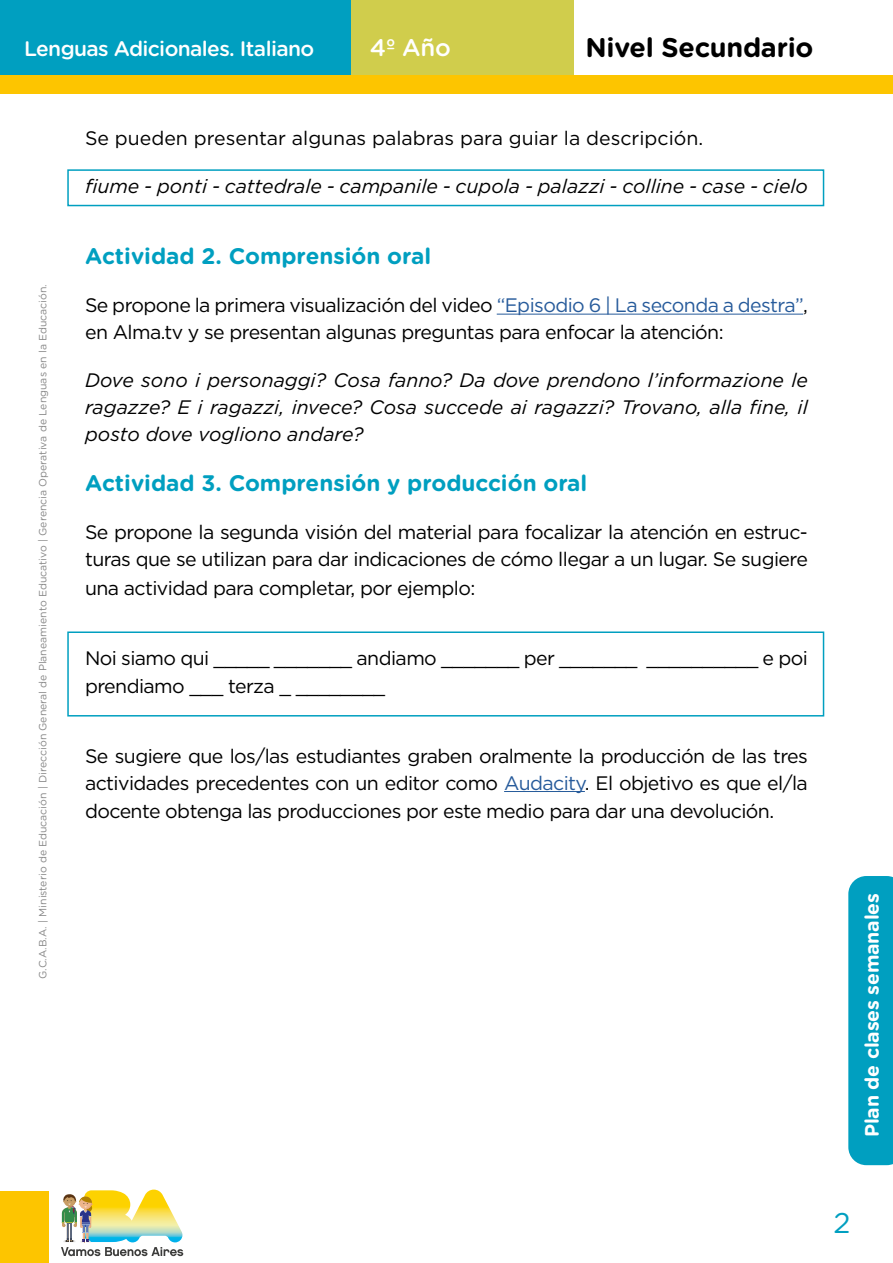
<style>
.page{position:relative;width:893px;height:1263px;background:#fff}
.page>*{position:absolute;margin:0;border:0;box-sizing:border-box;transform-origin:0 0}
.t1{font:28.5px "Gotham Rounded";color:#009fc0}
.t2{font:700 27px "Gotham Rounded";letter-spacing:-.01em;color:#000}
.t3{font:500 24px "Gotham Rounded";color:#fff}
.t4{font:700 22.5px "Gotham Rounded";color:#009fc0}
.t5{font:500 21px "Gotham Rounded";letter-spacing:-.03em;color:#fff}
.t6{font:19.5px/27.8px "Gotham";letter-spacing:-.03em;color:#000}
.t7{font:italic 19.5px/27px "Gotham";color:#000;text-align:justify}
.t8{font:19.5px "Gotham";color:#000}
.t9{font:700 19.5px "Gotham Rounded";letter-spacing:-.01em;color:#fff}
.t10{font:10.5px "Gotham Rounded";color:#878787}
.s1{color:#275b9b}
</style>
<div class="page">
<div style="left:0;top:1191px;width:48px;height:72px;background:#fdc500"></div>
<div style="left:0;top:0;width:351px;height:78px;background:#009fc0"></div>
<div style="left:351px;top:0;width:223px;height:78px;background:#d0cd4c"></div>
<div style="left:0;top:75px;width:893px;height:19px;background:#fdc500"></div>
<svg style="left:848px;top:876px;width:45px;height:289px;background:#08a2c2"></svg>
<svg style="left:61px;top:1189px;width:122px;height:67px"></svg>
<hr style="left:497px;top:314px;width:306px;height:1px;background:#275b9b">
<hr style="left:504px;top:791px;width:81px;height:1px;background:#275b9b">
<div style="left:67px;top:169px;width:757px;height:37px;border:2px solid #009fc0"></div>
<div style="left:67px;top:631px;width:757px;height:85px;border:2px solid #009fc0"></div>
<p class="t5" style="left:24px;top:34px;width:292px">Lenguas Adicionales. Italiano</p>
<h2 class="t2" style="left:585px;top:28px;width:230px">Nivel Secundario</h2>
<p class="t3" style="left:370px;top:31px;width:82px">4º Año</p>
<p class="t10" style="left:36px;top:979px;width:696px;rotate:-90deg">G.C.A.B.A. | Ministerio de Educación | Dirección General de Planeamiento Educativo | Gerencia Operativa de Lenguas en la Educación.</p>
<p class="t8" style="left:85px;top:125px;width:620px">Se pueden presentar algunas palabras para guiar la descripción.</p>
<p class="t7" style="left:85px;top:172px;width:724px">fiume - ponti - cattedrale - campanile - cupola - palazzi - colline - case - cielo</p>
<p class="t4" style="left:85px;top:239px;width:348px">Actividad 2. Comprensión oral</p>
<p class="t6" style="left:85px;top:291px;width:724px;line-height:27px">Se propone la primera visualización del video <span class="s1">“Episodio 6 | La seconda a destra”</span>, en Alma.tv y se presentan algunas preguntas para enfocar la atención:</p>
<p class="t7" style="left:85px;top:367px;width:724px">Dove sono i personaggi? Cosa fanno? Da dove prendono l’informazione le ragazze? E i ragazzi, invece? Cosa succede ai ragazzi? Trovano, alla fine, il posto dove vogliono andare?</p>
<p class="t4" style="left:85px;top:467px;width:504px">Actividad 3. Comprensión y producción oral</p>
<p class="t6" style="left:85px;top:518px;width:724px;text-align:justify">Se propone la segunda visión del material para focalizar la atención en estruc&shy;turas que se utilizan para dar indicaciones de cómo llegar a un lugar. Se sugiere una actividad para completar, por ejemplo:</p>
<p class="t6" style="left:85px;top:643px;width:724px;line-height:28.5px">Noi siamo qui _____ _______ andiamo _______ per _______ __________ e poi prendiamo ___ terza _ ________</p>
<p class="t6" style="left:85px;top:741px;width:724px;text-align:justify">Se sugiere que los/las estudiantes graben oralmente la producción de las tres actividades precedentes con un editor como <span class="s1">Audacity</span>. El objetivo es que el/la docente obtenga las producciones por este medio para dar una devolución.</p>
<p class="t9" style="left:858px;top:1137px;width:246px;rotate:-90deg">Plan de clases semanales</p>
<h1 class="t1" style="left:833px;top:1203px;width:19px">2</h1>
</div>
